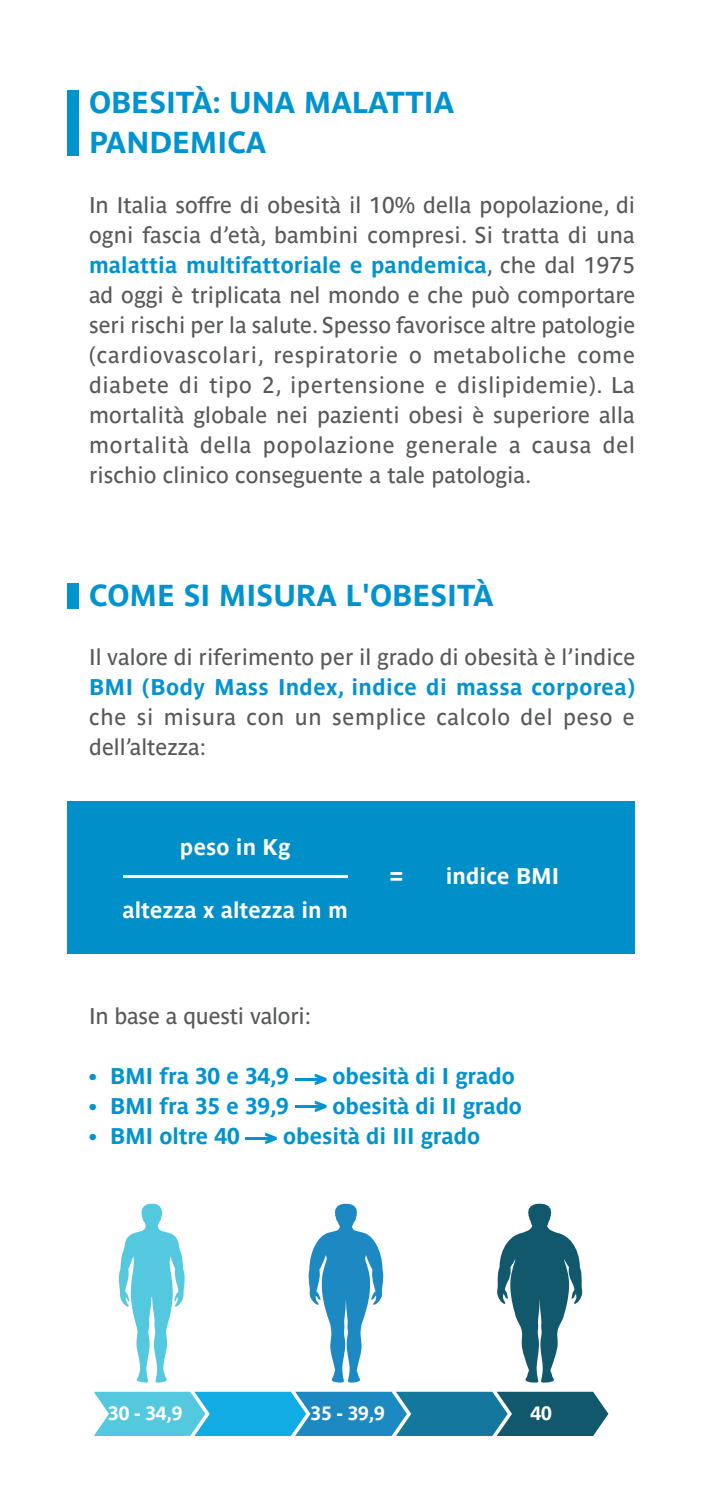
<style>
.page{position:relative;width:709px;height:1489px;background:#fff}
.page>*{position:absolute;margin:0;border:0;box-sizing:border-box;transform-origin:0 0}
.t1{font:700 30px/40px "Parisine Ptf";color:#0093d0}
.t2{font:22.5px/30px "Parisine Ptf";color:#57585a;text-align:justify}
.t3{font:700 22.5px "Parisine Ptf";letter-spacing:-.005em;color:#0093d0}
.t4{font:700 22.5px "Parisine Ptf";color:#fff}
.t5{font:700 19px "Parisine Ptf";letter-spacing:-.005em;color:#fff}
.s1{font-weight:700;color:#0093d0}
</style>
<div class="page">
<div style="left:68px;top:90px;width:10px;height:65px;background:#0093d0"></div>
<div style="left:68px;top:583px;width:10px;height:25px;background:#0093d0"></div>
<svg style="left:119px;top:1203px;width:66px;height:180px"></svg>
<svg style="left:308px;top:1203px;width:76px;height:180px"></svg>
<svg style="left:497px;top:1203px;width:85px;height:180px"></svg>
<svg style="left:94px;top:1391px;width:514px;height:44px;background:#3298bb"></svg>
<div style="left:68px;top:801px;width:567px;height:153px;background:#008fc9"></div>
<hr style="left:123px;top:875px;width:224px;height:3px;background:#fff">
<hr style="left:245px;top:1136px;width:29px;height:3px;background:#0093d0">
<hr style="left:295px;top:1105px;width:28px;height:2px;background:#0093d0">
<hr style="left:295px;top:1077px;width:28px;height:3px;background:#0093d0">
<p class="t1" style="left:89px;top:79px;width:367px">OBESITÀ: UNA MALATTIA<br>PANDEMICA</p>
<p class="t2" style="left:89px;top:188px;width:548px">In Italia soffre di obesità il 10% della popolazione, di ogni fascia d’età, bambini compresi. Si tratta di una <span class="s1">malattia multifattoriale e pandemica</span>, che dal 1975 ad oggi è triplicata nel mondo e che può comportare seri rischi per la salute. Spesso favorisce altre patologie (cardiovascolari, respiratorie o metaboliche come diabete di tipo 2, ipertensione e dislipidemie). La mortalità globale nei pazienti obesi è superiore alla mortalità della popolazione generale a causa del rischio clinico conseguente a tale patologia.</p>
<p class="t1" style="left:89px;top:572px;width:406px">COME SI MISURA L'OBESITÀ</p>
<p class="t2" style="left:89px;top:640px;width:547px">Il valore di riferimento per il grado di obesità è l’indice <span class="s1">BMI (Body Mass Index, indice di massa corporea) </span>che si misura con un semplice calcolo del peso e dell’altezza:</p>
<p class="t4" style="left:180px;top:829px;width:112px">peso in Kg</p>
<p class="t4" style="left:122px;top:893px;width:227px">altezza x altezza in m</p>
<p class="t4" style="left:390px;top:859px;width:14px">=</p>
<p class="t4" style="left:446px;top:859px;width:115px">indice BMI</p>
<p class="t2" style="left:89px;top:998px;width:223px">In base a questi valori:</p>
<p class="t3" style="left:89px;top:1059px;width:201px">• BMI fra 30 e 34,9</p>
<p class="t3" style="left:332px;top:1059px;width:184px">obesità di I grado</p>
<p class="t3" style="left:89px;top:1089px;width:201px">• BMI fra 35 e 39,9</p>
<p class="t3" style="left:314px;top:1089px;width:209px">&gt; obesità di II grado</p>
<p class="t3" style="left:89px;top:1119px;width:152px">• BMI oltre 40</p>
<p class="t3" style="left:265px;top:1119px;width:216px">&gt; obesità di III grado</p>
<p class="t3" style="left:314px;top:1061px;width:14px">&gt;</p>
<p class="t5" style="left:108px;top:1399px;width:76px">30 - 34,9</p>
<p class="t5" style="left:310px;top:1399px;width:76px">35 - 39,9</p>
<p class="t5" style="left:530px;top:1399px;width:23px">40</p>
</div>
